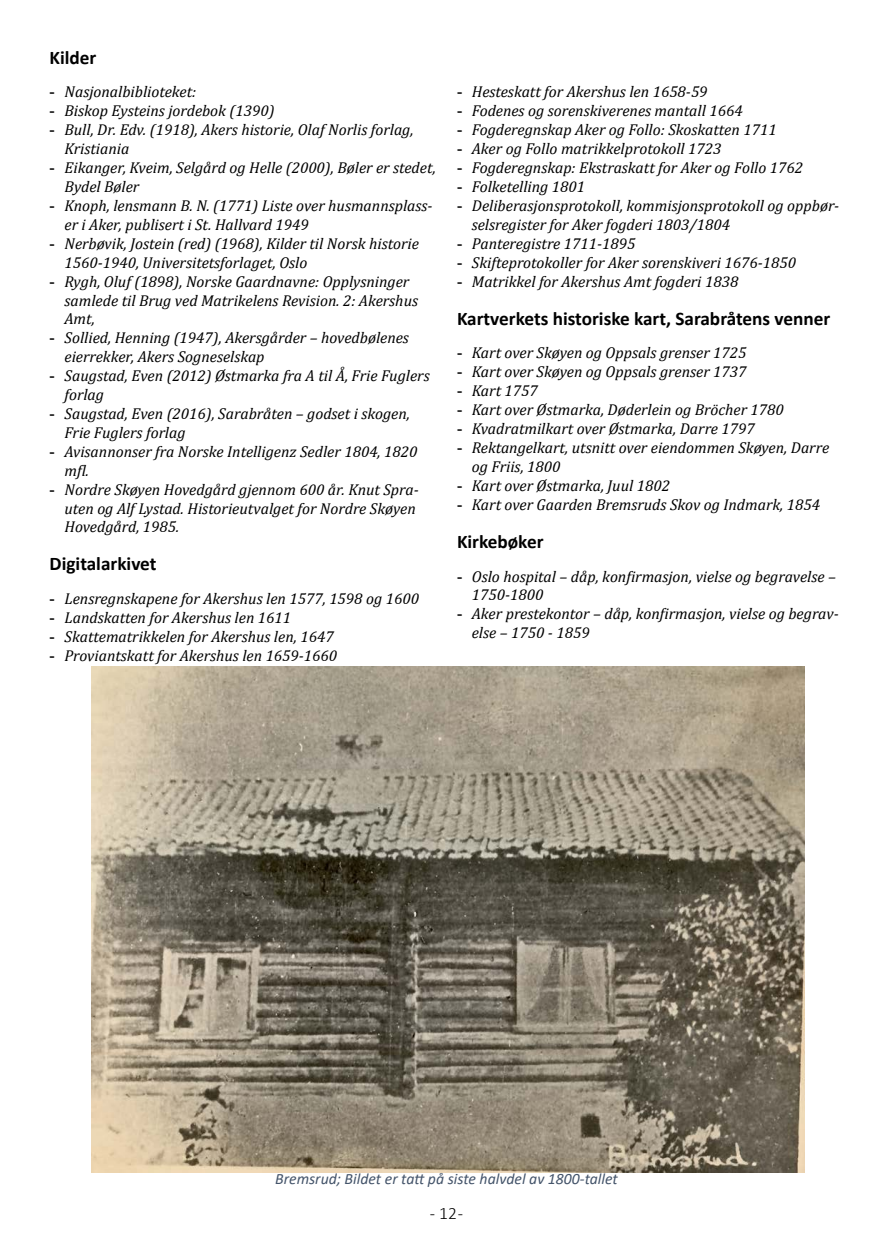
<style>
.page{position:relative;width:893px;height:1241px;background:#fff}
.page>*{position:absolute;margin:0;border:0;box-sizing:border-box;transform-origin:0 0}
.t1{font:700 19.25px "Calibri";color:#000}
.t2{font:300 17.5px "Calibri";color:#000}
.t3{font:italic 15.75px/18.9px "Cambria";color:#000}
.t4{font:italic 15.75px "Calibri";color:#44546a}
.s1{font-family:"Arial";font-style:normal}
</style>
<div class="page">
<img style="left:91px;top:666px;width:713px;height:506px">
<p class="t1" style="left:50px;top:44px;width:48px">Kilder</p>
<p class="t3" style="left:50px;top:82px;width:148px"><span class="s1">-</span> Nasjonalbiblioteket:</p>
<p class="t3" style="left:50px;top:101px;width:226px"><span class="s1">-</span> Biskop Eysteins jordebok (1390)</p>
<p class="t3" style="left:64px;top:120px;width:351px;text-indent:-15px"><span class="s1">-</span> Bull, Dr. Edv. (1918), Akers historie, Olaf Norlis forlag,<br>Kristiania</p>
<p class="t3" style="left:64px;top:158px;width:373px;text-indent:-15px"><span class="s1">-</span> Eikanger, Kveim, Selgård og Helle (2000), Bøler er stedet,<br>Bydel Bøler</p>
<p class="t3" style="left:64px;top:195px;width:370px;text-indent:-15px"><span class="s1">-</span> Knoph, lensmann B. N. (1771) Liste over husmannsplass&shy;er i Aker, publisert i St. Hallvard 1949</p>
<p class="t3" style="left:64px;top:233px;width:356px;text-indent:-15px"><span class="s1">-</span> Nerbøvik, Jostein (red) (1968), Kilder til Norsk historie<br>1560-1940, Universitetsforlaget, Oslo</p>
<p class="t3" style="left:64px;top:271px;width:355px;text-indent:-15px"><span class="s1">-</span> Rygh, Oluf (1898), Norske Gaardnavne: Opplysninger samlede til Brug ved Matrikelens Revision. 2: Akershus<br>Amt,</p>
<p class="t3" style="left:64px;top:328px;width:346px;text-indent:-15px"><span class="s1">-</span> Sollied, Henning (1947), Akersgårder – hovedbølenes eierrekker, Akers Sogneselskap</p>
<p class="t3" style="left:64px;top:365px;width:367px;text-indent:-15px"><span class="s1">-</span> Saugstad, Even (2012) Østmarka fra A til Å, Frie Fuglers forlag</p>
<p class="t3" style="left:64px;top:403px;width:347px;text-indent:-15px"><span class="s1">-</span> Saugstad, Even (2016), Sarabråten – godset i skogen,<br>Frie Fuglers forlag</p>
<p class="t3" style="left:64px;top:441px;width:354px;text-indent:-15px"><span class="s1">-</span> Avisannonser fra Norske Intelligenz Sedler 1804, 1820 mfl.</p>
<p class="t3" style="left:64px;top:479px;width:356px;text-indent:-15px"><span class="s1">-</span> Nordre Skøyen Hovedgård gjennom 600 år. Knut Spra&shy;uten og Alf Lystad. Historieutvalget for Nordre Skøyen<br>Hovedgård, 1985.</p>
<p class="t1" style="left:50px;top:550px;width:108px">Digitalarkivet</p>
<p class="t3" style="left:50px;top:588px;width:371px"><span class="s1">-</span> Lensregnskapene for Akershus len 1577, 1598 og 1600</p>
<p class="t3" style="left:50px;top:607px;width:243px"><span class="s1">-</span> Landskatten for Akershus len 1611</p>
<p class="t3" style="left:50px;top:626px;width:286px"><span class="s1">-</span> Skattematrikkelen for Akershus len, 1647</p>
<p class="t3" style="left:50px;top:645px;width:289px"><span class="s1">-</span> Proviantskatt for Akershus len 1659-1660</p>
<p class="t3" style="left:457px;top:82px;width:252px"><span class="s1">-</span> Hesteskatt for Akershus len 1658-59</p>
<p class="t3" style="left:457px;top:101px;width:287px"><span class="s1">-</span> Fodenes og sorenskiverenes mantall 1664</p>
<p class="t3" style="left:457px;top:120px;width:321px"><span class="s1">-</span> Fogderegnskap Aker og Follo: Skoskatten 1711</p>
<p class="t3" style="left:457px;top:139px;width:266px"><span class="s1">-</span> Aker og Follo matrikkelprotokoll 1723</p>
<p class="t3" style="left:457px;top:158px;width:348px"><span class="s1">-</span> Fogderegnskap: Ekstraskatt for Aker og Follo 1762</p>
<p class="t3" style="left:457px;top:176px;width:130px"><span class="s1">-</span> Folketelling 1801</p>
<p class="t3" style="left:472px;top:195px;width:369px;text-indent:-15px"><span class="s1">-</span> Deliberasjonsprotokoll, kommisjonsprotokoll og oppbør&shy;selsregister for Aker fogderi 1803/1804</p>
<p class="t3" style="left:457px;top:233px;width:180px"><span class="s1">-</span> Panteregistre 1711-1895</p>
<p class="t3" style="left:457px;top:252px;width:340px"><span class="s1">-</span> Skifteprotokoller for Aker sorenskiveri 1676-1850</p>
<p class="t3" style="left:457px;top:271px;width:283px"><span class="s1">-</span> Matrikkel for Akershus Amt fogderi 1838</p>
<p class="t1" style="left:457px;top:304px;width:375px">Kartverkets historiske kart, Sarabråtens venner</p>
<p class="t3" style="left:457px;top:343px;width:291px"><span class="s1">-</span> Kart over Skøyen og Oppsals grenser 1725</p>
<p class="t3" style="left:457px;top:362px;width:291px"><span class="s1">-</span> Kart over Skøyen og Oppsals grenser 1737</p>
<p class="t3" style="left:457px;top:380px;width:82px"><span class="s1">-</span> Kart 1757</p>
<p class="t3" style="left:457px;top:399px;width:328px"><span class="s1">-</span> Kart over Østmarka, Døderlein og Bröcher 1780</p>
<p class="t3" style="left:457px;top:418px;width:299px"><span class="s1">-</span> Kvadratmilkart over Østmarka, Darre 1797</p>
<p class="t3" style="left:472px;top:437px;width:359px;text-indent:-15px"><span class="s1">-</span> Rektangelkart, utsnitt over eiendommen Skøyen, Darre og Friis, 1800</p>
<p class="t3" style="left:457px;top:475px;width:215px"><span class="s1">-</span> Kart over Østmarka, Juul 1802</p>
<p class="t3" style="left:457px;top:494px;width:365px"><span class="s1">-</span> Kart over Gaarden Bremsruds Skov og Indmark, 1854</p>
<p class="t1" style="left:457px;top:527px;width:88px">Kirkebøker</p>
<p class="t3" style="left:472px;top:566px;width:366px;text-indent:-15px"><span class="s1">-</span> Oslo hospital – dåp, konfirmasjon, vielse og begravelse –<br>1750-1800</p>
<p class="t3" style="left:472px;top:603px;width:368px;text-indent:-15px"><span class="s1">-</span> Aker prestekontor – dåp, konfirmasjon, vielse og begrav&shy;else – 1750 - 1859</p>
<p class="t4" style="left:275px;top:1167px;width:344px">Bremsrud; Bildet er tatt på siste halvdel av 1800-tallet</p>
<p class="t2" style="left:430px;top:1201px;width:35px">- 12 -</p>
</div>
